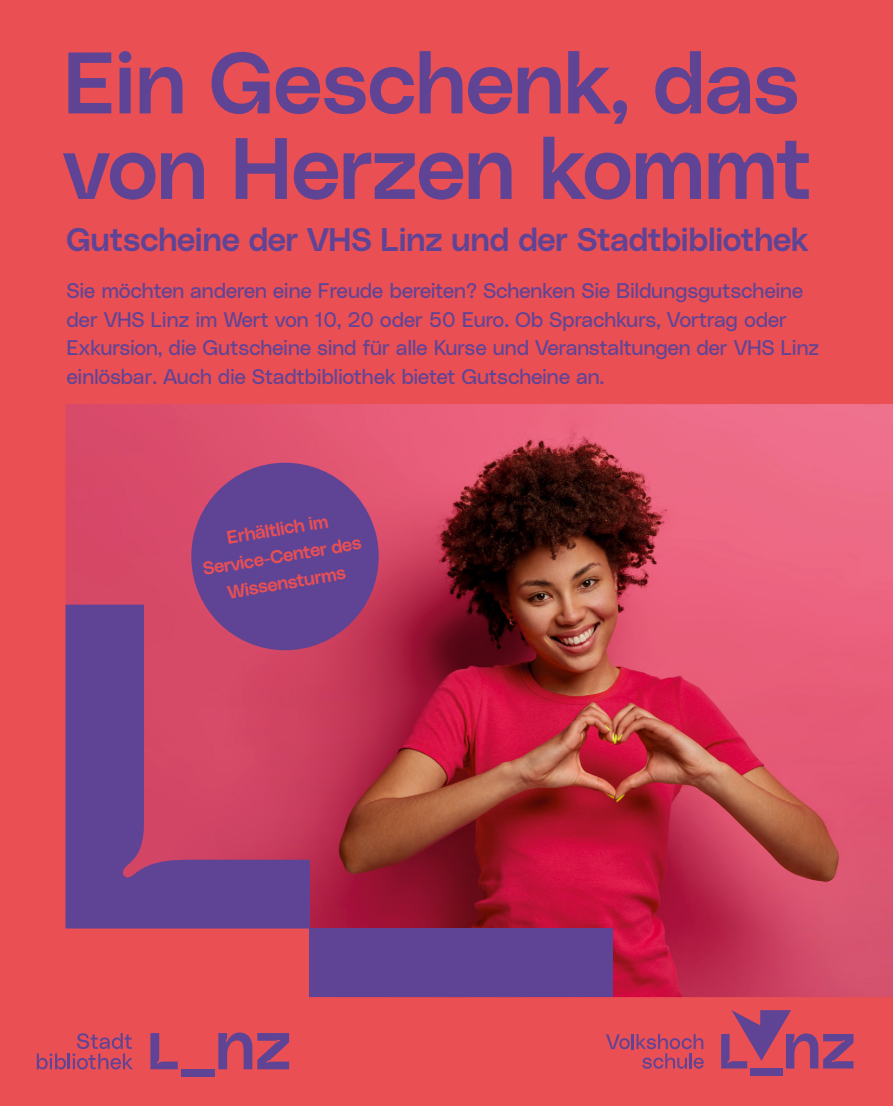
<style>
.page{position:relative;width:893px;height:1106px;background:#ea4f53}
.page>*{position:absolute;margin:0;border:0;box-sizing:border-box;transform-origin:0 0}
.t1{font:86.4px/85.5px "Lentia Nova Median";letter-spacing:-.01em;color:#5f4496}
.t2{font:32.55px "Lentia Nova Median";letter-spacing:-.01em;color:#5f4496}
.t3{font:21px/28.5px "Lentia Nova Neutral";letter-spacing:-.02em;color:#5f4496}
.t4{font:18.3px/27px "Lentia Nova Median";color:#ea4f53;text-align:center}
</style>
<div class="page">
<img style="left:66px;top:404px;width:827px;height:593px">
<div style="left:310px;top:928px;width:303px;height:69px;background:#5f4496"></div>
<svg style="left:66px;top:604px;width:244px;height:324px;background:#9b447c"></svg>
<div style="left:750px;top:1068px;width:32px;height:7px;background:#5f4496"></div>
<svg style="left:721px;top:1010px;width:132px;height:58px"></svg>
<svg style="left:606px;top:1034px;width:98px;height:34px"></svg>
<div style="left:191px;top:463px;width:188px;height:187px;background:#5f4496;border-radius:50%"></div>
<svg style="left:37px;top:1033px;width:96px;height:36px"></svg>
<div style="left:181px;top:1069px;width:34px;height:7px;background:#5f4496"></div>
<svg style="left:150px;top:1033px;width:28px;height:36px"></svg>
<svg style="left:218px;top:1032px;width:71px;height:37px"></svg>
<h1 class="t1" style="left:64px;top:33px;width:750px">Ein Geschenk, das von Herzen kommt</h1>
<h2 class="t2" style="left:67px;top:215px;width:743px">Gutscheine der VHS Linz und der Stadtbibliothek</h2>
<p class="t3" style="left:67px;top:275px;width:754px">Sie möchten anderen eine Freude bereiten? Schenken Sie Bildungsgutscheine der VHS Linz im Wert von 10, 20 oder 50 Euro. Ob Sprachkurs, Vortrag oder Exkursion, die Gutscheine sind für alle Kurse und Veranstaltungen der VHS Linz einlösbar. Auch die Stadtbibliothek bietet Gutscheine an.</p>
<p class="t4" style="left:196px;top:527px;width:162px;rotate:-9deg">Erhältlich im<br>Service-Center des<br>Wissensturms</p>
</div>
